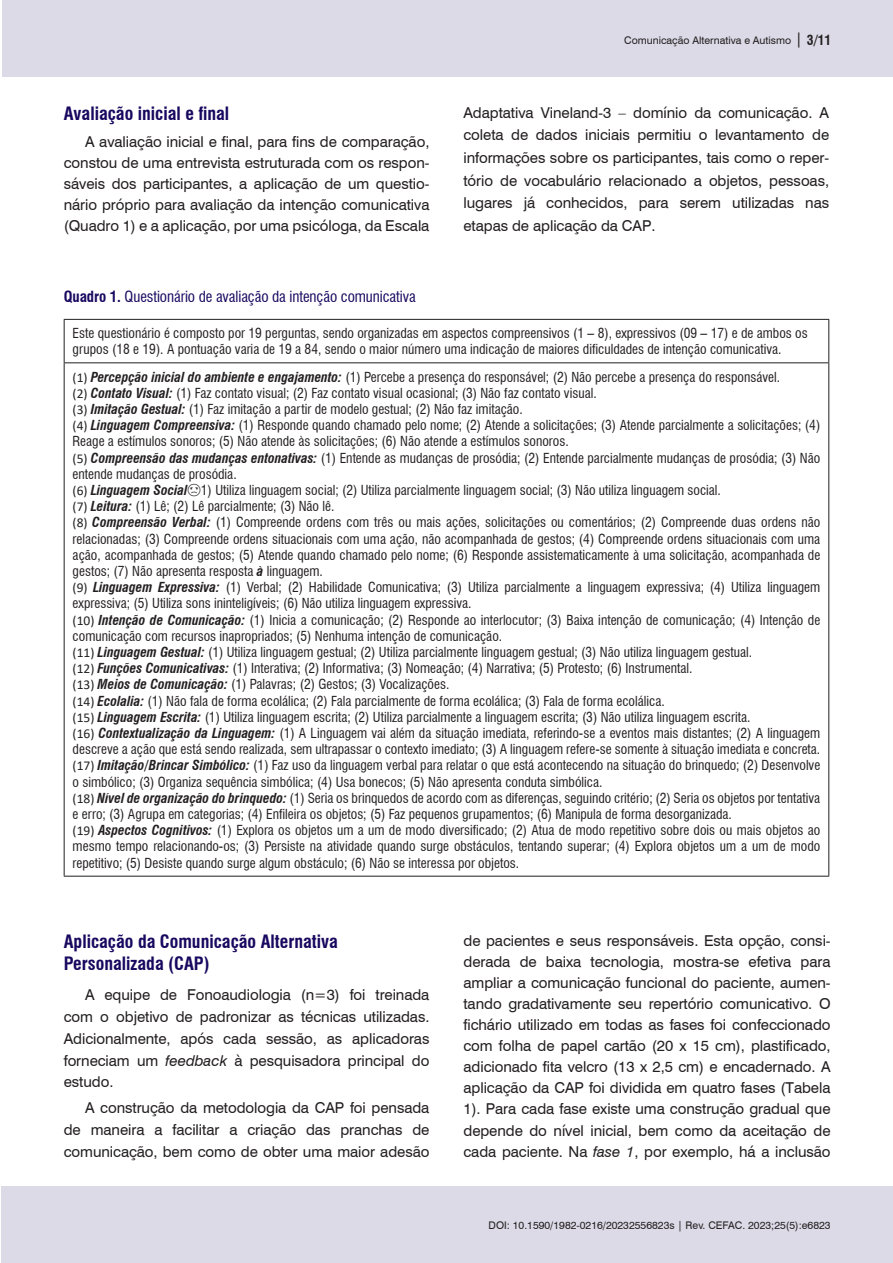
<style>
.page{position:relative;width:893px;height:1263px;background:#fff}
.page>*{position:absolute;margin:0;border:0;box-sizing:border-box;transform-origin:0 0}
.Nivel_2{font:700 condensed 18px/22.4px "Swiss 721 BT";color:#18085f}
.Corpo_do_texto{font:15px/21.1px "Swiss 721 BT";letter-spacing:-.005em;color:#231f20;text-align:justify}
.Titulo_tabelas_e_gráficos{font:condensed 15px "Swiss 721 BT";letter-spacing:-.005em;color:#18085f}
.List_Paragraph{font:condensed 13.5px/16.2px "Swiss 721 BT";color:#231f20}
.Body_Text{font:condensed 13.5px/16.2px "Swiss 721 BT";color:#231f20}
.t1{font:10.5px "Swiss 721 BT";color:#231f20}
.s1{font-size:15px}
.s2{font-weight:700;font-stretch:condensed;font-size:13.5px}
.s3{font-weight:700}
.s4{font-family:"Calibri";font-stretch:normal;color:#222}
.s5{font-weight:700;font-style:italic}
.s6{font-style:italic}
</style>
<div class="page">
<div style="left:1px;top:1186px;width:892px;height:77px;background:#dcdae7"></div>
<div style="left:2px;top:0;width:891px;height:77px;background:#dcdae7"></div>
<hr style="left:64px;top:362px;width:765px;height:1px;background:#231f20">
<hr style="left:64px;top:319px;width:765px;height:1px;background:#231f20">
<hr style="left:64px;top:320px;width:1px;height:42px;background:#231f20">
<hr style="left:828px;top:320px;width:1px;height:42px;background:#231f20">
<hr style="left:64px;top:363px;width:1px;height:513px;background:#231f20">
<hr style="left:828px;top:363px;width:1px;height:513px;background:#231f20">
<hr style="left:64px;top:876px;width:765px;height:1px;background:#231f20">
<p class="Nivel_2" style="left:64px;top:102px;width:167px">Avaliação inicial e final</p>
<p class="Corpo_do_texto" style="left:64px;top:131px;width:367px;text-indent:21px">A avaliação inicial e final, para fins de comparação, constou de uma entrevista estruturada com os respon&shy;sáveis dos participantes, a aplicação de um questio&shy;nário próprio para avaliação da intenção comunicativa (Quadro 1) e a aplicação, por uma psicóloga, da Escala</p>
<p class="t1" style="left:624px;top:33px;width:209px">Comunicação Alternativa e Autismo <span class="s1">|</span> <span class="s2">3/11</span></p>
<p class="Corpo_do_texto" style="left:463px;top:100px;width:367px;line-height:22.6px">Adaptativa Vineland-3 – domínio da comunicação. A coleta de dados iniciais permitiu o levantamento de informações sobre os participantes, tais como o reper&shy;tório de vocabulário relacionado a objetos, pessoas, lugares já conhecidos, para serem utilizadas nas etapas de aplicação da CAP.</p>
<p class="Titulo_tabelas_e_gráficos" style="left:64px;top:288px;width:353px"><span class="s3">Quadro 1.</span> Questionário de avaliação da intenção comunicativa</p>
<p class="Body_Text" style="left:73px;top:325px;width:737px">Este questionário é composto por 19 perguntas, sendo organizadas em aspectos compreensivos (1 – 8), expressivos (09 – 17) e de ambos os grupos (18 e 19). A pontuação varia de 19 a 84, sendo o maior número uma indicação de maiores dificuldades de intenção comunicativa.</p>
<p class="List_Paragraph" style="left:73px;top:369px;width:709px"><span class="s4">(1)</span> <span class="s5">Percepção inicial do ambiente e engajamento:</span> (1) Percebe a presença do responsável; (2) Não percebe a presença do responsável.</p>
<p class="List_Paragraph" style="left:73px;top:385px;width:526px"><span class="s4">(2)</span> <span class="s5">Contato Visual:</span> (1) Faz contato visual; (2) Faz contato visual ocasional; (3) Não faz contato visual.</p>
<p class="List_Paragraph" style="left:73px;top:401px;width:452px"><span class="s4">(3)</span> <span class="s5">Imitação Gestual:</span> (1) Faz imitação a partir de modelo gestual; (2) Não faz imitação.</p>
<p class="List_Paragraph" style="left:73px;top:417px;width:749px"><span class="s4">(4)</span> <span class="s5">Linguagem Compreensiva:</span> (1) Responde quando chamado pelo nome; (2) Atende a solicitações; (3) Atende parcialmente a solicitações; (4)<br>Reage a estímulos sonoros; (5) Não atende às solicitações; (6) Não atende a estímulos sonoros.</p>
<p class="List_Paragraph" style="left:73px;top:450px;width:749px"><span class="s4">(5)</span> <span class="s5">Compreensão das mudanças entonativas:</span> (1) Entende as mudanças de prosódia; (2) Entende parcialmente mudanças de prosódia; (3) Não entende mudanças de prosódia.</p>
<p class="List_Paragraph" style="left:73px;top:482px;width:650px"><span class="s4">(6)</span> <span class="s5">Linguagem Social</span>☹1) Utiliza linguagem social; (2) Utiliza parcialmente linguagem social; (3) Não utiliza linguagem social.</p>
<p class="List_Paragraph" style="left:73px;top:498px;width:263px"><span class="s4">(7)</span> <span class="s5">Leitura:</span> (1) Lê; (2) Lê parcialmente; (3) Não lê.</p>
<p class="List_Paragraph" style="left:73px;top:514px;width:749px;text-align:justify"><span class="s4">(8)</span> <span class="s5">Compreensão Verbal:</span> (1) Compreende ordens com três ou mais ações, solicitações ou comentários; (2) Compreende duas ordens não relacionadas; (3) Compreende ordens situacionais com uma ação, não acompanhada de gestos; (4) Compreende ordens situacionais com uma ação, acompanhada de gestos; (5) Atende quando chamado pelo nome; (6) Responde assistematicamente à uma solicitação, acompanhada de gestos; (7) Não apresenta resposta <span class="s5">à</span> linguagem.</p>
<p class="List_Paragraph" style="left:73px;top:579px;width:749px"><span class="s4">(9)</span> <span class="s5">Linguagem Expressiva:</span> (1) Verbal; (2) Habilidade Comunicativa; (3) Utiliza parcialmente a linguagem expressiva; (4) Utiliza linguagem expressiva; (5) Utiliza sons ininteligíveis; (6) Não utiliza linguagem expressiva.</p>
<p class="List_Paragraph" style="left:73px;top:612px;width:749px"><span class="s4">(10)</span> <span class="s5">Intenção de Comunicação:</span> (1) Inicia a comunicação; (2) Responde ao interlocutor; (3) Baixa intenção de comunicação; (4) Intenção de comunicação com recursos inapropriados; (5) Nenhuma intenção de comunicação.</p>
<p class="List_Paragraph" style="left:73px;top:644px;width:681px"><span class="s4">(11)</span> <span class="s5">Linguagem Gestual:</span> (1) Utiliza linguagem gestual; (2) Utiliza parcialmente linguagem gestual; (3) Não utiliza linguagem gestual.</p>
<p class="List_Paragraph" style="left:73px;top:660px;width:621px"><span class="s4">(12)</span> <span class="s5">Funções Comunicativas:</span> (1) Interativa; (2) Informativa; (3) Nomeação; (4) Narrativa; (5) Protesto; (6) Instrumental.</p>
<p class="List_Paragraph" style="left:73px;top:676px;width:378px"><span class="s4">(13)</span> <span class="s5">Meios de Comunicação:</span> (1) Palavras; (2) Gestos; (3) Vocalizações.</p>
<p class="List_Paragraph" style="left:73px;top:693px;width:594px"><span class="s4">(14)</span> <span class="s5">Ecolalia:</span> (1) Não fala de forma ecolálica; (2) Fala parcialmente de forma ecolálica; (3) Fala de forma ecolálica.</p>
<p class="List_Paragraph" style="left:73px;top:709px;width:679px"><span class="s4">(15)</span> <span class="s5">Linguagem Escrita:</span> (1) Utiliza linguagem escrita; (2) Utiliza parcialmente a linguagem escrita; (3) Não utiliza linguagem escrita.</p>
<p class="List_Paragraph" style="left:73px;top:725px;width:749px"><span class="s4">(16)</span> <span class="s5">Contextualização da Linguagem:</span> (1) A Linguagem vai além da situação imediata, referindo-se a eventos mais distantes; (2) A linguagem descreve a ação que está sendo realizada, sem ultrapassar o contexto imediato; (3) A linguagem refere-se somente à situação imediata e concreta.</p>
<p class="List_Paragraph" style="left:73px;top:757px;width:749px"><span class="s4">(17)</span> <span class="s5">Imitação/Brincar Simbólico:</span> (1) Faz uso da linguagem verbal para relatar o que está acontecendo na situação do brinquedo; (2) Desenvolve o simbólico; (3) Organiza sequência simbólica; (4) Usa bonecos; (5) Não apresenta conduta simbólica.</p>
<p class="List_Paragraph" style="left:73px;top:790px;width:749px"><span class="s4">(18)</span> <span class="s5">Nível de organização do brinquedo:</span> (1) Seria os brinquedos de acordo com as diferenças, seguindo critério; (2) Seria os objetos por tentativa e erro; (3) Agrupa em categorias; (4) Enfileira os objetos; (5) Faz pequenos grupamentos; (6) Manipula de forma desorganizada.</p>
<p class="List_Paragraph" style="left:73px;top:822px;width:749px;text-align:justify"><span class="s4">(19)</span> <span class="s5">Aspectos Cognitivos:</span> (1) Explora os objetos um a um de modo diversificado; (2) Atua de modo repetitivo sobre dois ou mais objetos ao mesmo tempo relacionando-os; (3) Persiste na atividade quando surge obstáculos, tentando superar; (4) Explora objetos um a um de modo repetitivo; (5) Desiste quando surge algum obstáculo; (6) Não se interessa por objetos.</p>
<p class="Nivel_2" style="left:64px;top:930px;width:276px">Aplicação da Comunicação Alternativa<br>Personalizada (CAP)</p>
<p class="Corpo_do_texto" style="left:64px;top:983px;width:367px;line-height:21.8px;text-indent:21px">A equipe de Fonoaudiologia (n=3) foi treinada com o objetivo de padronizar as técnicas utilizadas.<br>Adicionalmente, após cada sessão, as aplicadoras forneciam um <span class="s6">feedback</span> à pesquisadora principal do estudo.</p>
<p class="Corpo_do_texto" style="left:64px;top:1096px;width:367px;line-height:21.8px;text-indent:21px">A construção da metodologia da CAP foi pensada de maneira a facilitar a criação das pranchas de comunicação, bem como de obter uma maior adesão</p>
<p class="Corpo_do_texto" style="left:463px;top:929px;width:369px">de pacientes e seus responsáveis. Esta opção, consi&shy;derada de baixa tecnologia, mostra-se efetiva para ampliar a comunicação funcional do paciente, aumen&shy;tando gradativamente seu repertório comunicativo. O fichário utilizado em todas as fases foi confeccionado com folha de papel cartão (20 x 15 cm), plastificado, adicionado fita velcro (13 x 2,5 cm) e encadernado. A aplicação da CAP foi dividida em quatro fases (Tabela 1). Para cada fase existe uma construção gradual que depende do nível inicial, bem como da aceitação de cada paciente. Na <span class="s6">fase 1</span>, por exemplo, há a inclusão</p>
<p class="t1" style="left:489px;top:1218px;width:343px">DOI: 10.1590/1982-0216/20232556823s | Rev. CEFAC. 2023;25(5):e6823</p>
</div>
